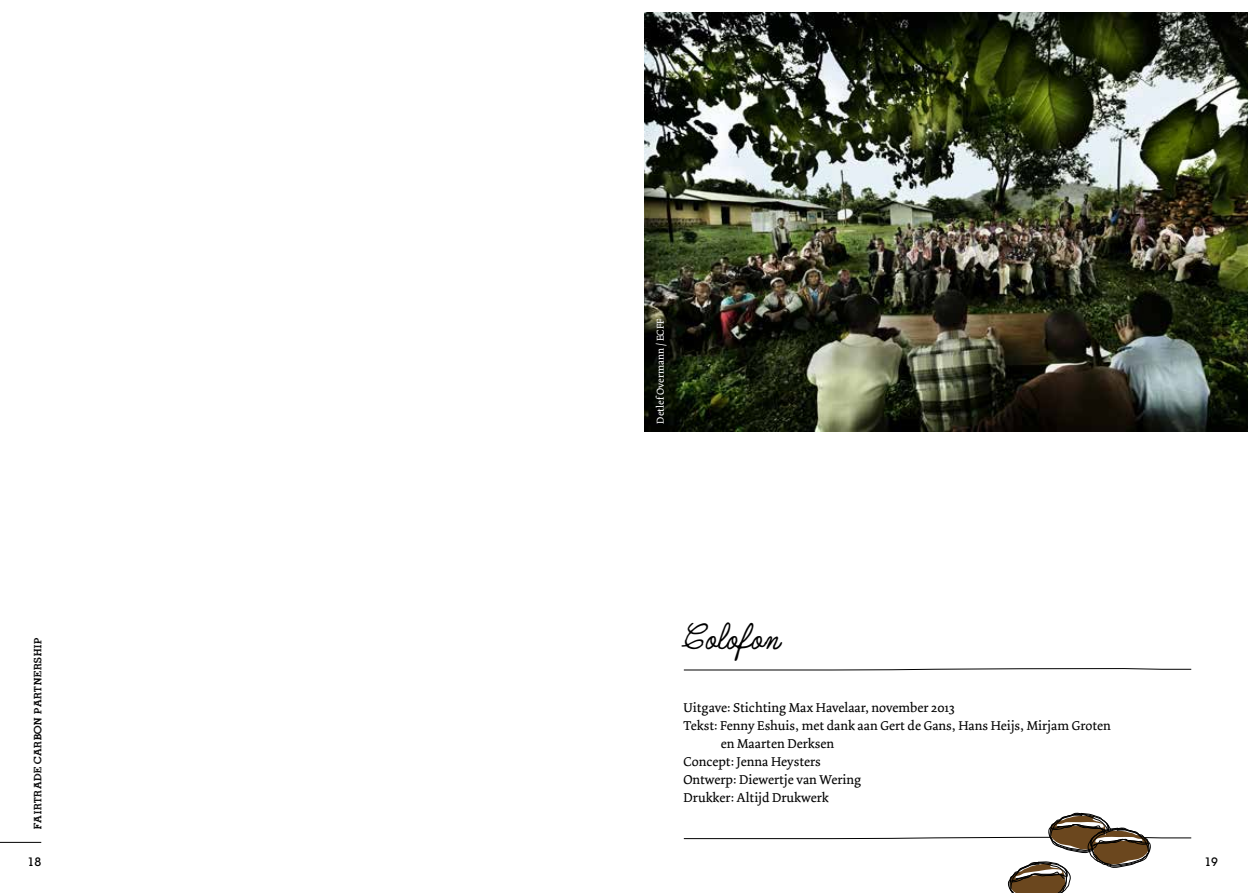
<style>
.page{position:relative;width:1259px;height:893px;background:#fff}
.page>*{position:absolute;margin:0;border:0;box-sizing:border-box;transform-origin:0 0}
.t1{font:34.5px "Quimby Mayoral";color:#000}
.t2{font:13.5px "Dolly";color:#000}
.t3{font:13.5px "ROADMOVIE";letter-spacing:-.02em;color:#000}
.t4{font:500 12px "Lubalin Graph IT Cby BT";color:#000}
.t5{font:10.5px "Dolly";color:#fff}
</style>
<div class="page">
<hr style="left:0;top:842px;width:41px;height:1px;background:#000">
<svg style="left:683px;top:668px;width:509px;height:3px"></svg>
<svg style="left:683px;top:812px;width:509px;height:81px"></svg>
<img style="left:644px;top:12px;width:603px;height:419px">
<p class="t3" style="left:31px;top:829px;width:194px;rotate:-90deg">Fairtrade Carbon Partnership</p>
<p class="t4" style="left:28px;top:855px;width:15px">18</p>
<p class="t5" style="left:654px;top:423px;width:106px;rotate:-90deg">Detlef Overmann / ECFF</p>
<h1 class="t1" style="left:683px;top:611px;width:98px">Colofon</h1>
<p class="t2" style="left:683px;top:700px;width:273px">Uitgave: Stichting Max Havelaar, november 2013</p>
<p class="t2" style="left:683px;top:718px;width:429px">Tekst: Fenny Eshuis, met dank aan Gert de Gans, Hans Heijs, Mirjam Groten</p>
<p class="t2" style="left:721px;top:736px;width:115px">en Maarten Derksen</p>
<p class="t2" style="left:683px;top:754px;width:139px">Concept: Jenna Heysters</p>
<p class="t2" style="left:683px;top:772px;width:179px">Ontwerp: Diewertje van Wering</p>
<p class="t2" style="left:683px;top:790px;width:147px">Drukker: Altijd Drukwerk</p>
<p class="t4" style="left:1204px;top:855px;width:15px">19</p>
</div>
